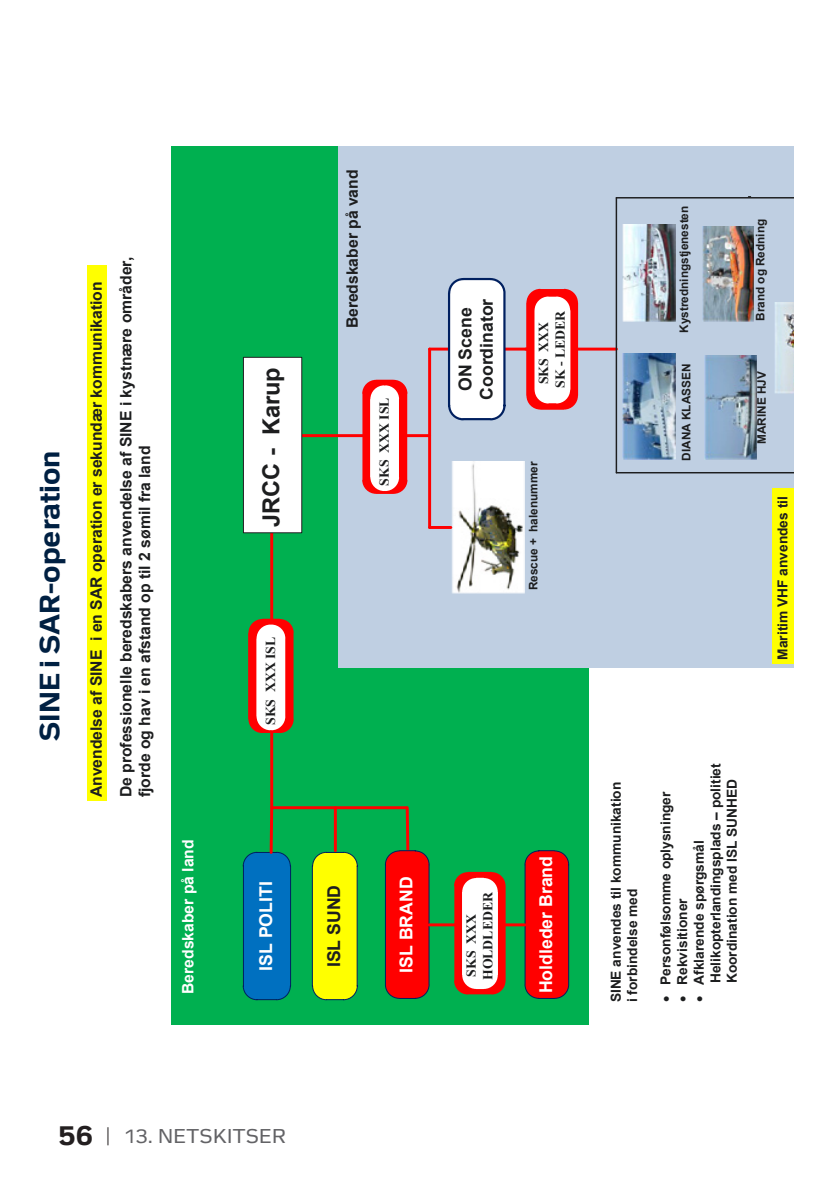
<style>
.page{position:relative;width:840px;height:1191px;background:#fff}
.page>*{position:absolute;margin:0;border:0;box-sizing:border-box;transform-origin:0 0}
.t1{font:700 28px "Politi";color:#002042}
.t2{font:700 23.6px "Arial";color:#1d1e1f}
.t3{font:20px "Politi";letter-spacing:.015em;color:#636366}
.t4{font:700 17.6px "Arial";color:#fff}
.t5{font:700 17.6px/21.2px "Arial";color:#1d1e1f;text-align:center}
.t6{font:15.6px/18.8px "Arial Bold MT3";color:#1d1e1f}
.t7{font:15.6px "Arial Bold MT2";color:#1d1e1f}
.t8{font:700 15.6px "Arial";color:#1d1e1f}
.t9{font:700 15.6px "Arial";color:#fff}
.t10{font:700 13.8px/16.6px "Arial";color:#1d1e1f}
.t11{font:700 13.8px/16.4px "Times New Roman";color:#1d1e1f}
.t12{font:700 11.8px "Arial";color:#1d1e1f}
.s1{font-family:"Arial Bold 2";font-weight:400}
.s2{font-weight:700;font-size:28px;color:#231f20}
.s3{font-size:24px;color:#231f20}
</style>
<div class="page">
<div style="left:87px;top:265px;width:20px;height:536px;background:#ff0"></div>
<div style="left:171px;top:666px;width:416px;height:359px;background:#00b050"></div>
<div style="left:337px;top:146px;width:456px;height:521px;background:#bfcfe2"></div>
<svg style="left:312px;top:852px;width:45px;height:148px;background:#eef405"></svg>
<svg style="left:405px;top:807px;width:4px;height:43px"></svg>
<hr style="left:334px;top:807px;width:2px;height:43px;background:#f00">
<div style="left:171px;top:146px;width:166px;height:521px;background:#00b050"></div>
<img style="left:451px;top:461px;width:73px;height:132px">
<img style="left:774px;top:303px;width:19px;height:90px">
<img style="left:704px;top:355px;width:51px;height:105px">
<img style="left:622px;top:224px;width:53px;height:97px">
<img style="left:702px;top:227px;width:50px;height:94px">
<img style="left:622px;top:354px;width:52px;height:106px">
<svg style="left:385px;top:850px;width:44px;height:148px;background:#ee0505"></svg>
<svg style="left:524px;top:850px;width:44px;height:148px;background:#ed0705"></svg>
<hr style="left:429px;top:923px;width:95px;height:3px;background:#f00">
<div style="left:771px;top:488px;width:22px;height:175px;background:#ff0"></div>
<hr style="left:429px;top:347px;width:106px;height:3px;background:#f00">
<svg style="left:446px;top:277px;width:60px;height:144px;background:#e2e6ee"></svg>
<hr style="left:525px;top:347px;width:91px;height:3px;background:#f00">
<hr style="left:615px;top:198px;width:1px;height:275px;background:#1d1e1f">
<hr style="left:616px;top:472px;width:177px;height:1px;background:#1d1e1f">
<hr style="left:616px;top:197px;width:177px;height:1px;background:#1d1e1f">
<hr style="left:428px;top:349px;width:3px;height:178px;background:#f00">
<hr style="left:429px;top:526px;width:21px;height:3px;background:#f00">
<hr style="left:301px;top:434px;width:128px;height:3px;background:#f00">
<hr style="left:271px;top:806px;width:135px;height:3px;background:#f00">
<svg style="left:362px;top:380px;width:45px;height:114px;background:#fc9798"></svg>
<svg style="left:454px;top:872px;width:51px;height:122px;background:#f7a19e"></svg>
<svg style="left:526px;top:289px;width:51px;height:121px;background:#fc9e9e"></svg>
<svg style="left:243px;top:533px;width:50px;height:467px"></svg>
<div style="left:243px;top:357px;width:58px;height:176px;background:#fff"></div>
<div style="left:243px;top:357px;width:59px;height:176px;border:1px solid #1d1e1f"></div>
<h2 class="t1" style="left:35px;top:741px;width:292px;rotate:-90deg">SINE i SAR-operation</h2>
<p class="t7" style="left:85px;top:797px;width:517px;rotate:-90deg">Anvendelse af SINE i en SAR operation er sekundær kommunikation</p>
<p class="t6" style="left:117px;top:797px;width:542px;rotate:-90deg">De professionelle beredskabers anvendelse af SINE i kystnære områder, fjorde og hav i en afstand op til 2 sømil fra land</p>
<p class="t9" style="left:177px;top:993px;width:156px;rotate:-90deg">Beredskaber på land</p>
<h2 class="t2" style="left:254px;top:527px;width:161px;rotate:-90deg">JRCC - Karup</h2>
<p class="t11" style="left:262px;top:725px;width:90px;rotate:-90deg">SKS XXX ISL</p>
<p class="t8" style="left:341px;top:328px;width:160px;rotate:-90deg">Beredskaber på vand</p>
<p class="t11" style="left:375px;top:485px;width:90px;rotate:-90deg">SKS XXX ISL</p>
<p class="t4" style="left:253px;top:970px;width:91px;rotate:-90deg">ISL POLITI</p>
<p class="t5" style="left:323px;top:967px;width:84px;rotate:-90deg">ISL SUND</p>
<p class="t4" style="left:394px;top:972px;width:98px;rotate:-90deg">ISL BRAND</p>
<p class="t5" style="left:454px;top:400px;width:103px;rotate:-90deg">ON Scene<br>Coordinator</p>
<p class="t11" style="left:534px;top:388px;width:79px;rotate:-90deg">SKS XXX<br>SK - LEDER</p>
<p class="t12" style="left:524px;top:590px;width:130px;rotate:-90deg">Rescue + halenummer</p>
<p class="t11" style="left:462px;top:980px;width:89px;rotate:-90deg">SKS XXX<br>HOLDLEDER</p>
<p class="t4" style="left:533px;top:993px;width:139px;rotate:-90deg">Holdleder Brand</p>
<p class="t12" style="left:675px;top:333px;width:128px;rotate:-90deg">Kystredningstjenesten</p>
<p class="t12" style="left:677px;top:461px;width:98px;rotate:-90deg">DIANA KLASSEN</p>
<p class="t12" style="left:751px;top:321px;width:104px;rotate:-90deg">Brand og Redning</p>
<p class="t12" style="left:753px;top:444px;width:74px;rotate:-90deg">MARINE HJV</p>
<p class="t10" style="left:774px;top:659px;width:165px;rotate:-90deg">Maritim VHF anvendes til</p>
<p class="t10" style="left:690px;top:983px;width:221px;text-indent:-19px;rotate:-90deg">• Afklarende spørgsmål<br>Helikopterlandingsplads <span class="s1">–</span> politiet<br>Koordination med ISL SUNHED</p>
<p class="t10" style="left:607px;top:1002px;width:222px;rotate:-90deg">SINE anvendes til kommunikation i forbindelse med</p>
<p class="t10" style="left:657px;top:1002px;width:212px;rotate:-90deg">• Personfølsomme oplysninger</p>
<p class="t10" style="left:673px;top:1002px;width:106px;rotate:-90deg">• Rekvisitioner</p>
<h3 class="t3" style="left:58px;top:1125px;width:229px"><span class="s2">56</span> <span class="s3">|</span> 13. NETSKITSER</h3>
</div>
